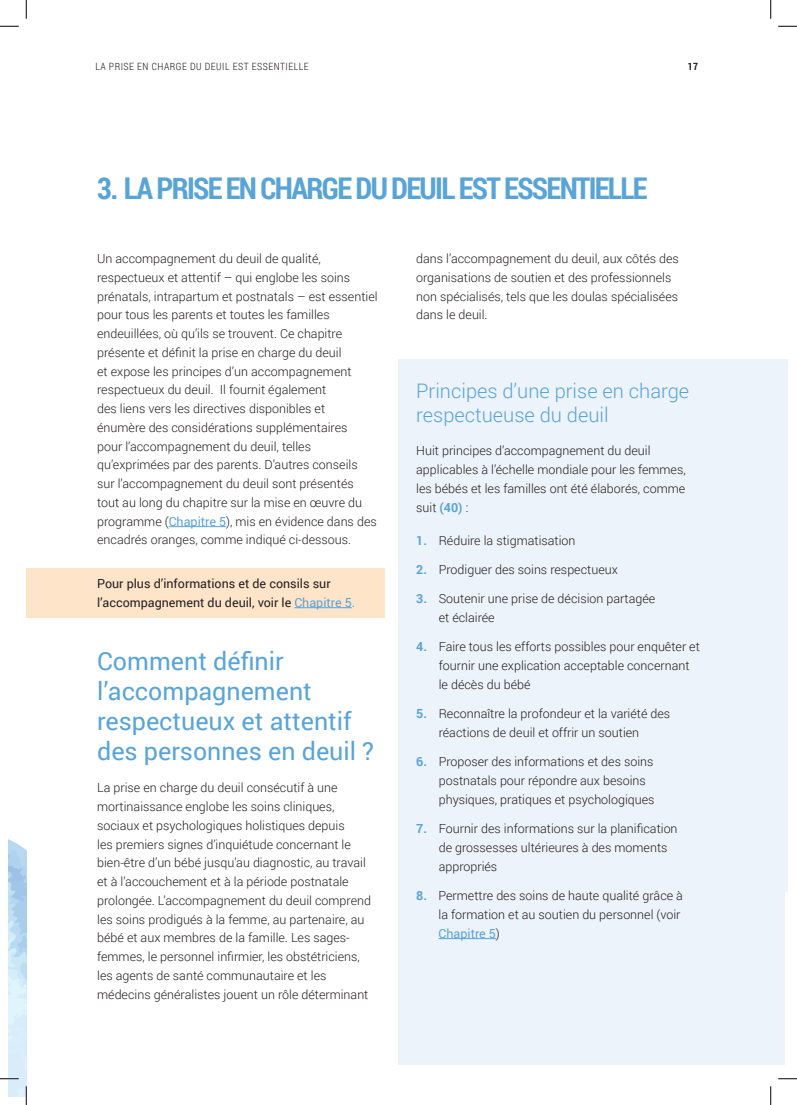
<style>
.page{position:relative;width:797px;height:1105px;background:#fff}
.page>*{position:absolute;margin:0;border:0;box-sizing:border-box;transform-origin:0 0}
.t1{font:700 30px "Roboto Condensed";letter-spacing:-.055em;color:#59a4d7}
.t2{font:25px/30px "Roboto";color:#59a4d7}
.t3{font:300 20px/23.8px "Roboto";color:#59a4d7}
.t4{font:300 12.5px/18.8px "Roboto";color:#231f20}
.t5{font:12.5px/18.8px "Roboto";color:#231f20}
.t6{font:300 10px "Roboto Condensed";letter-spacing:.05em;color:#231f20}
.t7{font:700 10px "Roboto Condensed";color:#231f20}
.s1{font-weight:400;color:#59a4d7}
.s2{color:#59a4d7}
.s3{font-weight:700;color:#59a4d7}
</style>
<div class="page">
<hr style="left:169px;top:526px;width:57px;height:1px;background:#59a4d7">
<div style="left:26px;top:568px;width:358px;height:49px;background:#fee5ca"></div>
<hr style="left:294px;top:607px;width:58px;height:1px;background:#59a4d7">
<div style="left:398px;top:360px;width:390px;height:85px;background:#ecf3fa"></div>
<div style="left:398px;top:424px;width:390px;height:112px;background:#ecf3fa"></div>
<div style="left:398px;top:514px;width:390px;height:52px;background:#ecf3fa"></div>
<div style="left:398px;top:543px;width:390px;height:52px;background:#ecf3fa"></div>
<div style="left:398px;top:572px;width:390px;height:71px;background:#ecf3fa"></div>
<div style="left:398px;top:621px;width:390px;height:89px;background:#ecf3fa"></div>
<div style="left:398px;top:687px;width:390px;height:71px;background:#ecf3fa"></div>
<div style="left:398px;top:736px;width:390px;height:89px;background:#ecf3fa"></div>
<div style="left:398px;top:802px;width:390px;height:90px;background:#ecf3fa"></div>
<div style="left:398px;top:869px;width:387px;height:196px;background:#ecf3fa"></div>
<hr style="left:438px;top:938px;width:58px;height:1px;background:#59a4d7">
<svg style="left:0;top:25px;width:19px;height:2px"></svg>
<svg style="left:778px;top:25px;width:19px;height:2px"></svg>
<svg style="left:778px;top:1078px;width:19px;height:1px"></svg>
<svg style="left:25px;top:0;width:2px;height:19px"></svg>
<svg style="left:0;top:839px;width:27px;height:266px"></svg>
<svg style="left:770px;top:0;width:1px;height:19px"></svg>
<svg style="left:770px;top:1086px;width:1px;height:19px"></svg>
<p class="t6" style="left:95px;top:60px;width:215px">LA PRISE EN CHARGE DU DEUIL EST ESSENTIELLE</p>
<p class="t7" style="left:687px;top:60px;width:12px">17</p>
<h1 class="t1" style="left:97px;top:168px;width:552px">3. LA PRISE EN CHARGE DU DEUIL EST ESSENTIELLE</h1>
<p class="t4" style="left:97px;top:249px;width:282px">Un accompagnement du deuil de qualité, respectueux et attentif – qui englobe les soins prénatals, intrapartum et postnatals – est essentiel pour tous les parents et toutes les familles endeuillées, où qu’ils se trouvent. Ce chapitre présente et définit la prise en charge du deuil<br>et expose les principes d’un accompagnement respectueux du deuil. Il fournit également<br>des liens vers les directives disponibles et<br>énumère des considérations supplémentaires<br>pour l’accompagnement du deuil, telles qu’exprimées par des parents. D’autres conseils sur l’accompagnement du deuil sont présentés tout au long du chapitre sur la mise en œuvre du programme (<span class="s1">Chapitre 5</span>), mis en évidence dans des encadrés oranges, comme indiqué ci-dessous.</p>
<p class="t5" style="left:97px;top:574px;width:259px">Pour plus d’informations et de consils sur l’accompagnement du deuil, voir le <span class="s2">Chapitre 5.</span></p>
<h2 class="t2" style="left:97px;top:645px;width:278px">Comment définir l’accompagnement respectueux et attentif des personnes en deuil ?</h2>
<p class="t4" style="left:97px;top:778px;width:275px">La prise en charge du deuil consécutif à une mortinaissance englobe les soins cliniques, sociaux et psychologiques holistiques depuis<br>les premiers signes d’inquiétude concernant le bien-être d’un bébé jusqu’au diagnostic, au travail et à l’accouchement et à la période postnatale prolongée. L’accompagnement du deuil comprend les soins prodigués à la femme, au partenaire, au bébé et aux membres de la famille. Les sages&shy;femmes, le personnel infirmier, les obstétriciens, les agents de santé communautaire et les médecins généralistes jouent un rôle déterminant</p>
<p class="t4" style="left:416px;top:249px;width:264px">dans l’accompagnement du deuil, aux côtés des organisations de soutien et des professionnels non spécialisés, tels que les doulas spécialisées dans le deuil.</p>
<h3 class="t3" style="left:416px;top:379px;width:274px">Principes d’une prise en charge respectueuse du deuil</h3>
<p class="t4" style="left:416px;top:441px;width:271px">Huit principes d’accompagnement du deuil applicables à l’échelle mondiale pour les femmes, les bébés et les familles ont été élaborés, comme suit <span class="s3">(40)</span> :</p>
<p class="t4" style="left:416px;top:530px;width:161px"><span class="s3">1.</span> Réduire la stigmatisation</p>
<p class="t4" style="left:416px;top:560px;width:203px"><span class="s3">2.</span> Prodiguer des soins respectueux</p>
<p class="t4" style="left:439px;top:589px;width:218px;text-indent:-22px"><span class="s3">3.</span> Soutenir une prise de décision partagée et éclairée</p>
<p class="t4" style="left:439px;top:637px;width:262px;text-indent:-22px"><span class="s3">4.</span> Faire tous les efforts possibles pour enquêter et fournir une explication acceptable concernant le décès du bébé</p>
<p class="t4" style="left:439px;top:704px;width:233px;text-indent:-22px"><span class="s3">5.</span> Reconnaître la profondeur et la variété des réactions de deuil et offrir un soutien</p>
<p class="t4" style="left:439px;top:752px;width:217px;text-indent:-22px"><span class="s3">6.</span> Proposer des informations et des soins postnatals pour répondre aux besoins physiques, pratiques et psychologiques</p>
<p class="t4" style="left:439px;top:819px;width:240px;text-indent:-22px"><span class="s3">7.</span> Fournir des informations sur la planification de grossesses ultérieures à des moments appropriés</p>
<p class="t4" style="left:438px;top:886px;width:246px;text-indent:-22px"><span class="s3">8.</span> Permettre des soins de haute qualité grâce à la formation et au soutien du personnel (voir<br><span class="s1">Chapitre 5</span>)</p>
</div>
